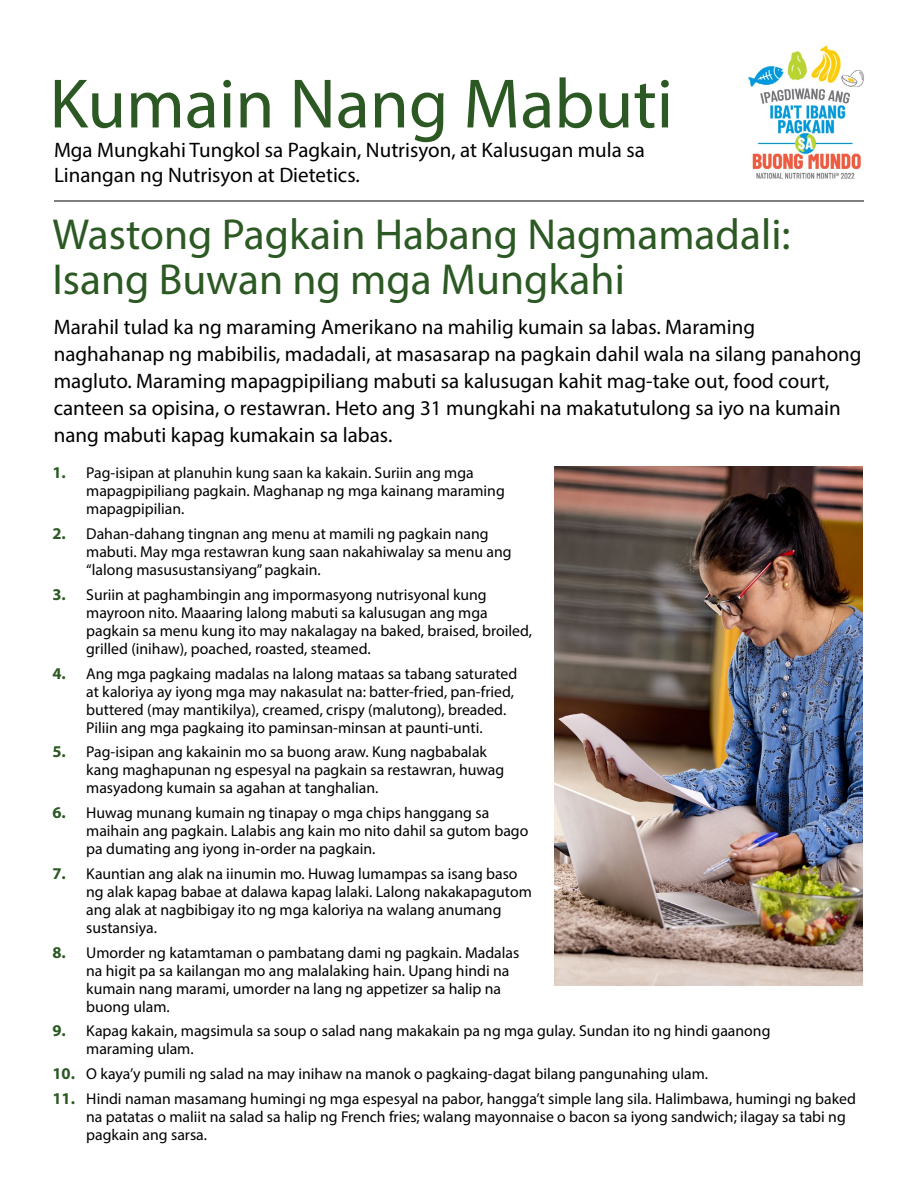
<style>
.page{position:relative;width:918px;height:1188px;background:#fff}
.page>*{position:absolute;margin:0;border:0;box-sizing:border-box;transform-origin:0 0}
.t1{font:70.5px "Myriad Pro";color:#2c5923}
.t2{font:43.5px/45px "Myriad Pro";color:#2c5923}
.t3{font:21px/27px "Myriad Pro";color:#000}
.t4{font:15.75px/18px "Myriad Pro";color:#000}
.s1{font-weight:700;font-size:16.5px;color:#2c5923}
</style>
<div class="page">
<img style="left:554px;top:466px;width:309px;height:520px">
<hr style="left:54px;top:201px;width:810px;height:1px;background:#000">
<img style="left:748px;top:45px;width:116px;height:134px">
<h1 class="t1" style="left:50px;top:60px;width:625px">Kumain Nang Mabuti</h1>
<h3 class="t3" style="left:54px;top:137px;width:592px;line-height:25.2px">Mga Mungkahi Tungkol sa Pagkain, Nutrisyon, at Kalusugan mula sa<br>Linangan ng Nutrisyon at Dietetics.</h3>
<h2 class="t2" style="left:52px;top:211px;width:740px">Wastong Pagkain Habang Nagmamadali:<br>Isang Buwan ng mga Mungkahi</h2>
<p class="t3" style="left:54px;top:313px;width:809px">Marahil tulad ka ng maraming Amerikano na mahilig kumain sa labas. Maraming naghahanap ng mabibilis, madadali, at masasarap na pagkain dahil wala na silang panahong magluto. Maraming mapagpipiliang mabuti sa kalusugan kahit mag-take out, food court, canteen sa opisina, o restawran. Heto ang 31 mungkahi na makatutulong sa iyo na kumain nang mabuti kapag kumakain sa labas.</p>
<p class="t4" style="left:86px;top:464px;width:420px;text-indent:-34px"><span class="s1">1.</span> Pag-isipan at planuhin kung saan ka kakain. Suriin ang mga mapagpipiliang pagkain. Maghanap ng mga kainang maraming mapagpipilian.</p>
<p class="t4" style="left:86px;top:525px;width:427px;text-indent:-34px"><span class="s1">2.</span> Dahan-dahang tingnan ang menu at mamili ng pagkain nang mabuti. May mga restawran kung saan nakahiwalay sa menu ang “lalong masusustansiyang” pagkain.</p>
<p class="t4" style="left:86px;top:585px;width:447px;text-indent:-34px"><span class="s1">3.</span> Suriin at paghambingin ang impormasyong nutrisyonal kung mayroon nito. Maaaring lalong mabuti sa kalusugan ang mga pagkain sa menu kung ito may nakalagay na baked, braised, broiled, grilled (inihaw), poached, roasted, steamed.</p>
<p class="t4" style="left:86px;top:664px;width:433px;text-indent:-34px"><span class="s1">4.</span> Ang mga pagkaing madalas na lalong mataas sa tabang saturated at kaloriya ay iyong mga may nakasulat na: batter-fried, pan-fried, buttered (may mantikilya), creamed, crispy (malutong), breaded.<br>Piliin ang mga pagkaing ito paminsan-minsan at paunti-unti.</p>
<p class="t4" style="left:86px;top:743px;width:420px;text-indent:-34px"><span class="s1">5.</span> Pag-isipan ang kakainin mo sa buong araw. Kung nagbabalak kang maghapunan ng espesyal na pagkain sa restawran, huwag masyadong kumain sa agahan at tanghalian.</p>
<p class="t4" style="left:86px;top:804px;width:444px;text-indent:-34px"><span class="s1">6.</span> Huwag munang kumain ng tinapay o mga chips hanggang sa maihain ang pagkain. Lalabis ang kain mo nito dahil sa gutom bago pa dumating ang iyong in-order na pagkain.</p>
<p class="t4" style="left:86px;top:864px;width:447px;text-indent:-34px"><span class="s1">7.</span> Kauntian ang alak na iinumin mo. Huwag lumampas sa isang baso ng alak kapag babae at dalawa kapag lalaki. Lalong nakakapagutom ang alak at nagbibigay ito ng mga kaloriya na walang anumang sustansiya.</p>
<p class="t4" style="left:86px;top:943px;width:435px;text-indent:-34px"><span class="s1">8.</span> Umorder ng katamtaman o pambatang dami ng pagkain. Madalas na higit pa sa kailangan mo ang malalaking hain. Upang hindi na kumain nang marami, umorder na lang ng appetizer sa halip na buong ulam.</p>
<p class="t4" style="left:86px;top:1022px;width:686px;text-indent:-34px"><span class="s1">9.</span> Kapag kakain, magsimula sa soup o salad nang makakain pa ng mga gulay. Sundan ito ng hindi gaanong maraming ulam.</p>
<p class="t4" style="left:52px;top:1065px;width:657px"><span class="s1">10.</span> O kaya’y pumili ng salad na may inihaw na manok o pagkaing-dagat bilang pangunahing ulam.</p>
<p class="t4" style="left:86px;top:1089px;width:771px;text-indent:-34px"><span class="s1">11.</span> Hindi naman masamang humingi ng mga espesyal na pabor, hangga’t simple lang sila. Halimbawa, humingi ng baked na patatas o maliit na salad sa halip ng French fries; walang mayonnaise o bacon sa iyong sandwich; ilagay sa tabi ng pagkain ang sarsa.</p>
</div>
